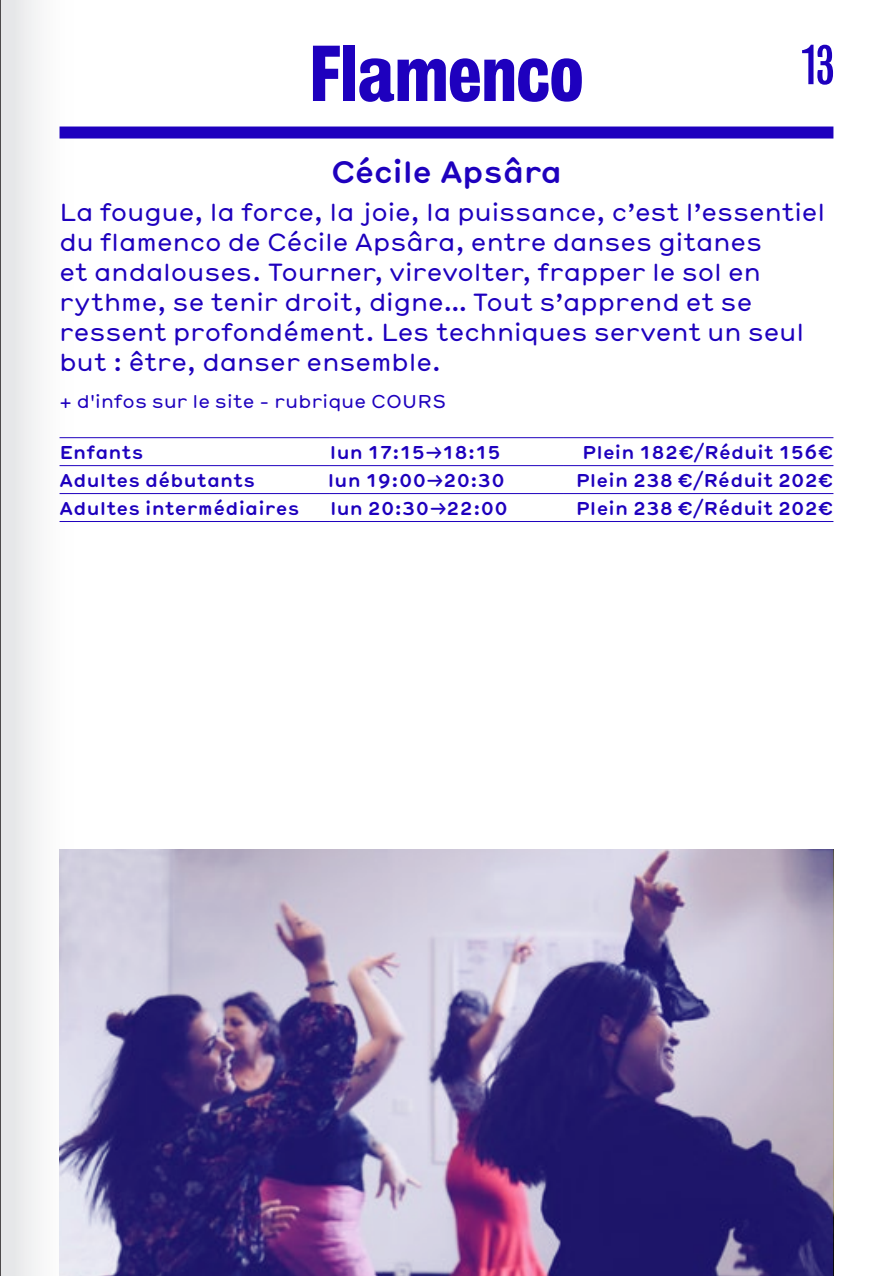
<style>
.page{position:relative;width:893px;height:1276px;background:#fff}
.page>*{position:absolute;margin:0;border:0;box-sizing:border-box;transform-origin:0 0}
.t1{font:700 72px "Bureau Grot Cond";color:#1e00be}
.t2{font:51px "Bureau Grot Comp";color:#1e00be}
.t3{font:700 30px "Hermes";letter-spacing:-.02em;color:#1e00be}
.t4{font:24px/30px "Hermes";color:#1e00be}
.t5{font:700 18px "Hermes";letter-spacing:.01em;color:#1e00be}
.t6{font:18px "Hermes";letter-spacing:.005em;color:#1e00be}
.t7{font:700 18px "Hermes";letter-spacing:-.05em;color:#1e00be}
</style>
<div class="page">
<div style="left:0;top:0;width:168px;height:1276px;background:linear-gradient(to right,#eeeef0,#fff)"></div>
<hr style="left:0;top:0;width:1px;height:1276px;background:#231f20">
<img style="left:60px;top:849px;width:773px;height:427px">
<div style="left:60px;top:126px;width:773px;height:12px;background:#1e00be"></div>
<hr style="left:60px;top:437px;width:270px;height:1px;background:#1e00be">
<hr style="left:330px;top:437px;width:233px;height:1px;background:#1e00be">
<hr style="left:563px;top:437px;width:270px;height:1px;background:#1e00be">
<hr style="left:60px;top:465px;width:270px;height:1px;background:#1e00be">
<hr style="left:330px;top:465px;width:233px;height:1px;background:#1e00be">
<hr style="left:563px;top:465px;width:270px;height:1px;background:#1e00be">
<hr style="left:60px;top:493px;width:270px;height:1px;background:#1e00be">
<hr style="left:330px;top:493px;width:233px;height:1px;background:#1e00be">
<hr style="left:563px;top:493px;width:270px;height:1px;background:#1e00be">
<hr style="left:60px;top:521px;width:270px;height:1px;background:#1e00be">
<hr style="left:330px;top:521px;width:233px;height:1px;background:#1e00be">
<hr style="left:563px;top:521px;width:270px;height:1px;background:#1e00be">
<h1 class="t1" style="left:310px;top:32px;width:275px">Flamenco</h1>
<h2 class="t2" style="left:802px;top:37px;width:33px">13</h2>
<p class="t3" style="left:331px;top:149px;width:233px">Cécile Apsâra</p>
<p class="t4" style="left:60px;top:196px;width:767px">La fougue, la force, la joie, la puissance, c’est l’essentiel du flamenco de Cécile Apsâra, entre danses gitanes<br>et andalouses. Tourner, virevolter, frapper le sol en rythme, se tenir droit, digne… Tout s’apprend et se ressent profondément. Les techniques servent un seul but : être, danser ensemble.</p>
<p class="t6" style="left:60px;top:388px;width:388px">+ d'infos sur le site - rubrique COURS</p>
<p class="t5" style="left:60px;top:439px;width:86px">Enfants</p>
<p class="t7" style="left:330px;top:439px;width:172px">lun 17:15-&gt;18:15</p>
<p class="t5" style="left:582px;top:439px;width:253px">Plein 182€/Réduit 156€</p>
<p class="t5" style="left:60px;top:466px;width:198px">Adultes débutants</p>
<p class="t5" style="left:328px;top:466px;width:178px">lun 19:00-&gt;20:30</p>
<p class="t5" style="left:576px;top:466px;width:259px">Plein 238 €/Réduit 202€</p>
<p class="t5" style="left:60px;top:494px;width:242px">Adultes intermédiaires</p>
<p class="t5" style="left:330px;top:494px;width:179px">lun 20:30-&gt;22:00</p>
<p class="t5" style="left:576px;top:494px;width:259px">Plein 238 €/Réduit 202€</p>
</div>
